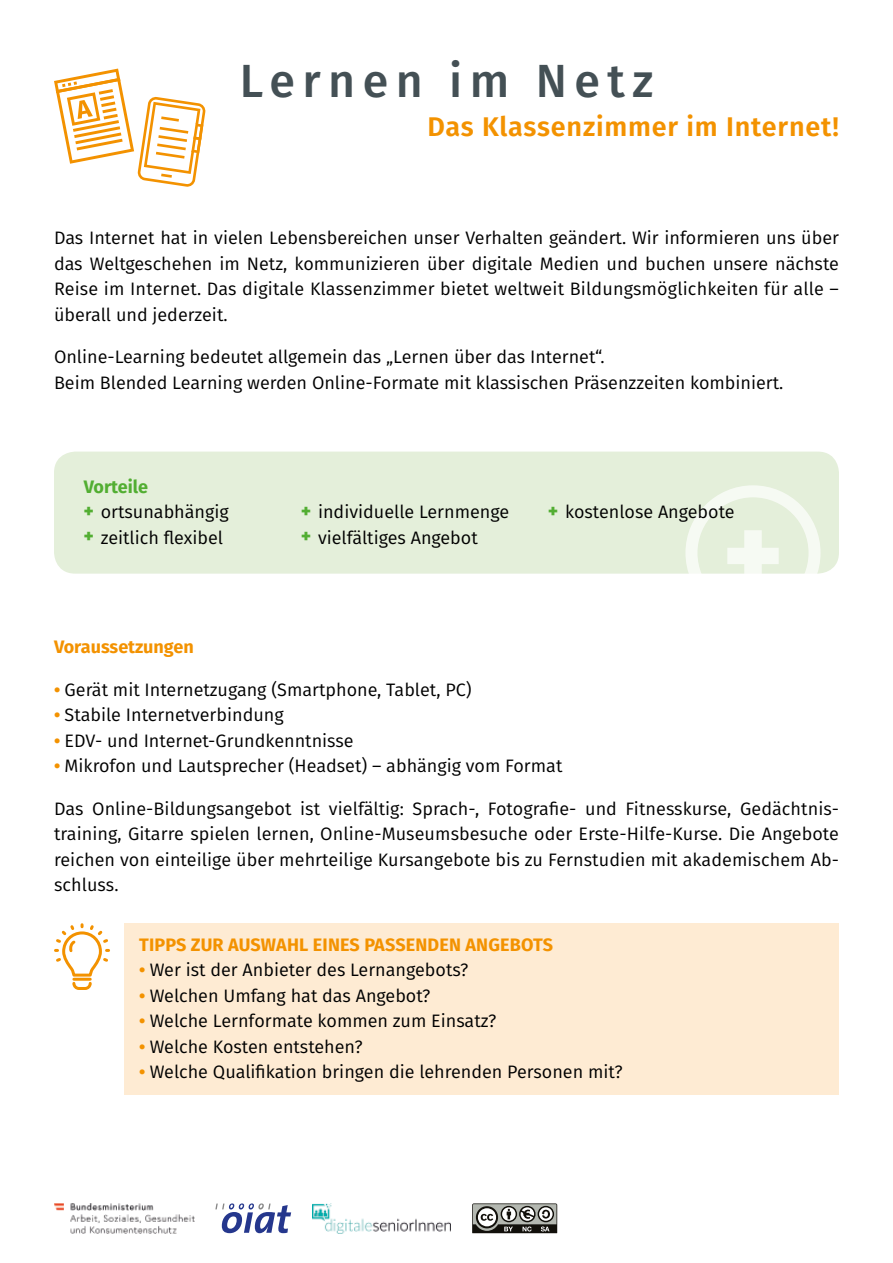
<style>
.page{position:relative;width:893px;height:1263px;background:#fff}
.page>*{position:absolute;margin:0;border:0;box-sizing:border-box;transform-origin:0 0}
.t1{font:500 46.5px "Fira Sans";letter-spacing:.16em;color:#445055}
.t2{font:600 27px "Fira Sans";letter-spacing:.03em;color:#f39200}
.t3{font:18px/25.5px "Fira Sans";color:#000}
.t4{font:700 18px "Fira Sans";color:#f39200}
.t5{font:700 18px "Fira Sans";color:#52ae32}
.s1{font-weight:800;color:#52ae32}
.s2{font-weight:700;color:#f39200}
</style>
<div class="page">
<div style="left:125px;top:923px;width:714px;height:171px;background:#feebd3"></div>
<svg style="left:54px;top:923px;width:56px;height:67px"></svg>
<div style="left:54px;top:452px;width:785px;height:122px;background:#e4efda;border-radius:21px"></div>
<svg style="left:727px;top:530px;width:52px;height:44px"></svg>
<div style="left:685px;top:485px;width:135px;height:135px;border:12px solid #fff;border-radius:50%"></div>
<svg style="left:54px;top:69px;width:152px;height:118px"></svg>
<svg style="left:472px;top:1203px;width:86px;height:31px;background:#7f807b"></svg>
<img style="left:54px;top:1203px;width:140px;height:30px">
<img style="left:312px;top:1203px;width:139px;height:30px">
<svg style="left:215px;top:1203px;width:76px;height:30px"></svg>
<h1 class="t1" style="left:240px;top:44px;width:415px">Lernen im Netz</h1>
<h2 class="t2" style="left:427px;top:104px;width:413px">Das Klassenzimmer im Internet!</h2>
<p class="t3" style="left:54px;top:225px;width:786px;text-align:justify">Das Internet hat in vielen Lebensbereichen unser Verhalten geändert. Wir informieren uns über das Weltgeschehen im Netz, kommunizieren über digitale Medien und buchen unsere nächste Reise im Internet. Das digitale Klassenzimmer bietet weltweit Bildungsmöglichkeiten für alle – überall und jederzeit.</p>
<p class="t3" style="left:54px;top:344px;width:731px">Online-Learning bedeutet allgemein das „Lernen über das Internet“.<br>Beim Blended Learning werden Online-Formate mit klassischen Präsenzzeiten kombiniert.</p>
<h3 class="t5" style="left:84px;top:471px;width:66px">Vorteile</h3>
<p class="t3" style="left:84px;top:499px;width:146px"><span class="s1">+</span> ortsunabhängig</p>
<p class="t3" style="left:84px;top:524px;width:141px"><span class="s1">+</span> zeitlich flexibel</p>
<p class="t3" style="left:301px;top:499px;width:210px"><span class="s1">+</span> individuelle Lernmenge</p>
<p class="t3" style="left:301px;top:524px;width:178px"><span class="s1">+</span> vielfältiges Angebot</p>
<p class="t3" style="left:548px;top:499px;width:188px"><span class="s1">+</span> kostenlose Angebote</p>
<h3 class="t4" style="left:54px;top:632px;width:141px">Voraussetzungen</h3>
<p class="t3" style="left:54px;top:676px;width:419px"><span class="s2">•</span> Gerät mit Internetzugang (Smartphone, Tablet, PC)</p>
<p class="t3" style="left:54px;top:702px;width:231px"><span class="s2">•</span> Stabile Internetverbindung</p>
<p class="t3" style="left:54px;top:727px;width:301px"><span class="s2">•</span> EDV- und Internet-Grundkenntnisse</p>
<p class="t3" style="left:54px;top:753px;width:510px"><span class="s2">•</span> Mikrofon und Lautsprecher (Headset) – abhängig vom Format</p>
<p class="t3" style="left:54px;top:795px;width:786px">Das Online-Bildungsangebot ist vielfältig: Sprach-, Fotografie- und Fitnesskurse, Gedächtnis&shy;training, Gitarre spielen lernen, Online-Museumsbesuche oder Erste-Hilfe-Kurse. Die Angebote reichen von einteilige über mehrteilige Kursangebote bis zu Fernstudien mit akademischem Ab&shy;schluss.</p>
<h3 class="t4" style="left:139px;top:929px;width:415px">TIPPS ZUR AUSWAHL EINES PASSENDEN ANGEBOTS</h3>
<p class="t3" style="left:139px;top:957px;width:331px"><span class="s2">•</span> Wer ist der Anbieter des Lernangebots?</p>
<p class="t3" style="left:139px;top:982px;width:293px"><span class="s2">•</span> Welchen Umfang hat das Angebot?</p>
<p class="t3" style="left:139px;top:1008px;width:359px"><span class="s2">•</span> Welche Lernformate kommen zum Einsatz?</p>
<p class="t3" style="left:139px;top:1033px;width:225px"><span class="s2">•</span> Welche Kosten entstehen?</p>
<p class="t3" style="left:139px;top:1059px;width:485px"><span class="s2">•</span> Welche Qualifikation bringen die lehrenden Personen mit?</p>
</div>
